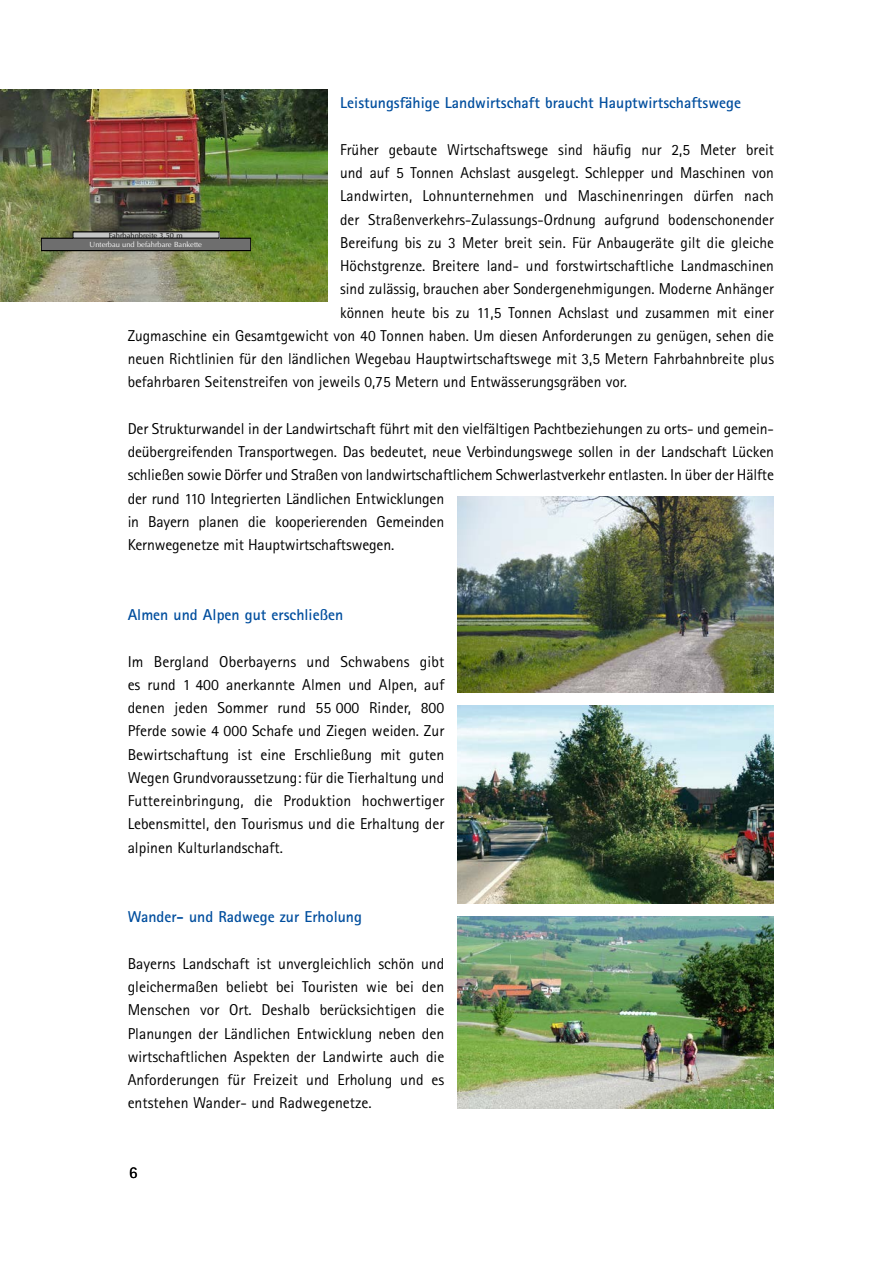
<style>
.page{position:relative;width:893px;height:1263px;background:#fff}
.page>*{position:absolute;margin:0;border:0;box-sizing:border-box;transform-origin:0 0}
.t1{font:16.5px "Rotis Sans Serif Pro";color:#000}
.Copy{font:15.75px/23.2px "Rotis Sans Serif Pro";color:#000;text-align:justify}
.Head{font:700 15.75px "Rotis Sans Serif Pro";color:#004e9e}
.BU{font:7.5px "Optima LT Std";color:#fff}
.BU-2{font:7.5px "Optima LT Std";color:#000}
</style>
<div class="page">
<img style="left:0;top:89px;width:327px;height:213px">
<div style="left:42px;top:238px;width:209px;height:13px;background:#6e6e6e"></div>
<div style="left:41px;top:238px;width:210px;height:13px;border:1px solid #000"></div>
<div style="left:73px;top:232px;width:146px;height:6px;background:#c5c6c6"></div>
<img style="left:457px;top:496px;width:317px;height:197px">
<img style="left:457px;top:705px;width:317px;height:198px">
<img style="left:457px;top:916px;width:317px;height:192px">
<h2 class="Head" style="left:340px;top:93px;width:402px">Leistungsfähige Landwirtschaft braucht Hauptwirtschaftswege</h2>
<p class="Copy" style="left:340px;top:138px;width:435px">Früher gebaute Wirtschaftswege sind häufig nur 2,5 Meter breit</p>
<p class="Copy" style="left:340px;top:161px;width:435px">und auf 5 Tonnen Achslast ausgelegt. Schlepper und Maschinen von</p>
<p class="Copy" style="left:340px;top:185px;width:435px">Landwirten, Lohnunternehmen und Maschinenringen dürfen nach</p>
<p class="Copy" style="left:340px;top:208px;width:435px">der Straßenverkehrs-Zulassungs-Ordnung aufgrund bodenschonender</p>
<p class="Copy" style="left:340px;top:231px;width:435px">Bereifung bis zu 3 Meter breit sein. Für Anbaugeräte gilt die gleiche</p>
<p class="Copy" style="left:340px;top:254px;width:435px">Höchstgrenze. Breitere land- und forstwirtschaftliche Landmaschinen</p>
<p class="Copy" style="left:340px;top:278px;width:435px">sind zulässig, brauchen aber Sondergenehmigungen. Moderne Anhänger</p>
<p class="Copy" style="left:340px;top:301px;width:435px">können heute bis zu 11,5 Tonnen Achslast und zusammen mit einer</p>
<p class="Copy" style="left:128px;top:324px;width:648px">Zugmaschine ein Gesamtgewicht von 40 Tonnen haben. Um diesen Anforderungen zu genügen, sehen die</p>
<p class="Copy" style="left:128px;top:347px;width:648px">neuen Richtlinien für den ländlichen Wegebau Hauptwirtschaftswege mit 3,5 Metern Fahrbahnbreite plus</p>
<p class="Copy" style="left:128px;top:371px;width:501px">befahrbaren Seitenstreifen von jeweils 0,75 Metern und Entwässerungsgräben vor.</p>
<p class="Copy" style="left:128px;top:417px;width:648px;text-align:left">Der Strukturwandel in der Landwirtschaft führt mit den vielfältigen Pachtbeziehungen zu orts- und gemein&shy;deübergreifenden Transportwegen. Das bedeutet, neue Verbindungswege sollen in der Landschaft Lücken schließen sowie Dörfer und Straßen von landwirtschaftlichem Schwerlastverkehr entlasten. In über der Hälfte der rund 110 Integrierten Ländlichen Entwicklungen<br>in Bayern planen die kooperierenden Gemeinden<br>Kernwegenetze mit Hauptwirtschaftswegen.</p>
<p class="BU-2" style="left:109px;top:231px;width:75px">Fahrbahnbreite 3,50 m</p>
<p class="BU" style="left:90px;top:240px;width:114px">Unterbau und befahrbare Bankette</p>
<h2 class="Head" style="left:128px;top:605px;width:217px">Almen und Alpen gut erschließen</h2>
<p class="Copy" style="left:128px;top:650px;width:318px">Im Bergland Oberbayerns und Schwabens gibt es rund 1 400 anerkannte Almen und Alpen, auf denen jeden Sommer rund 55 000 Rinder, 800<br>Pferde sowie 4 000 Schafe und Ziegen weiden. Zur Bewirtschaftung ist eine Erschließung mit guten Wegen Grundvoraussetzung: für die Tierhaltung und Futtereinbringung, die Produktion hochwertiger Lebensmittel, den Tourismus und die Erhaltung der alpinen Kulturlandschaft.</p>
<h2 class="Head" style="left:128px;top:907px;width:236px">Wander- und Radwege zur Erholung</h2>
<p class="Copy" style="left:128px;top:952px;width:318px">Bayerns Landschaft ist unvergleichlich schön und gleichermaßen beliebt bei Touristen wie bei den Menschen vor Ort. Deshalb berücksichtigen die Planungen der Ländlichen Entwicklung neben den wirtschaftlichen Aspekten der Landwirte auch die Anforderungen für Freizeit und Erholung und es entstehen Wander- und Radwegenetze.</p>
<p class="t1" style="left:129px;top:1163px;width:10px">6</p>
</div>
